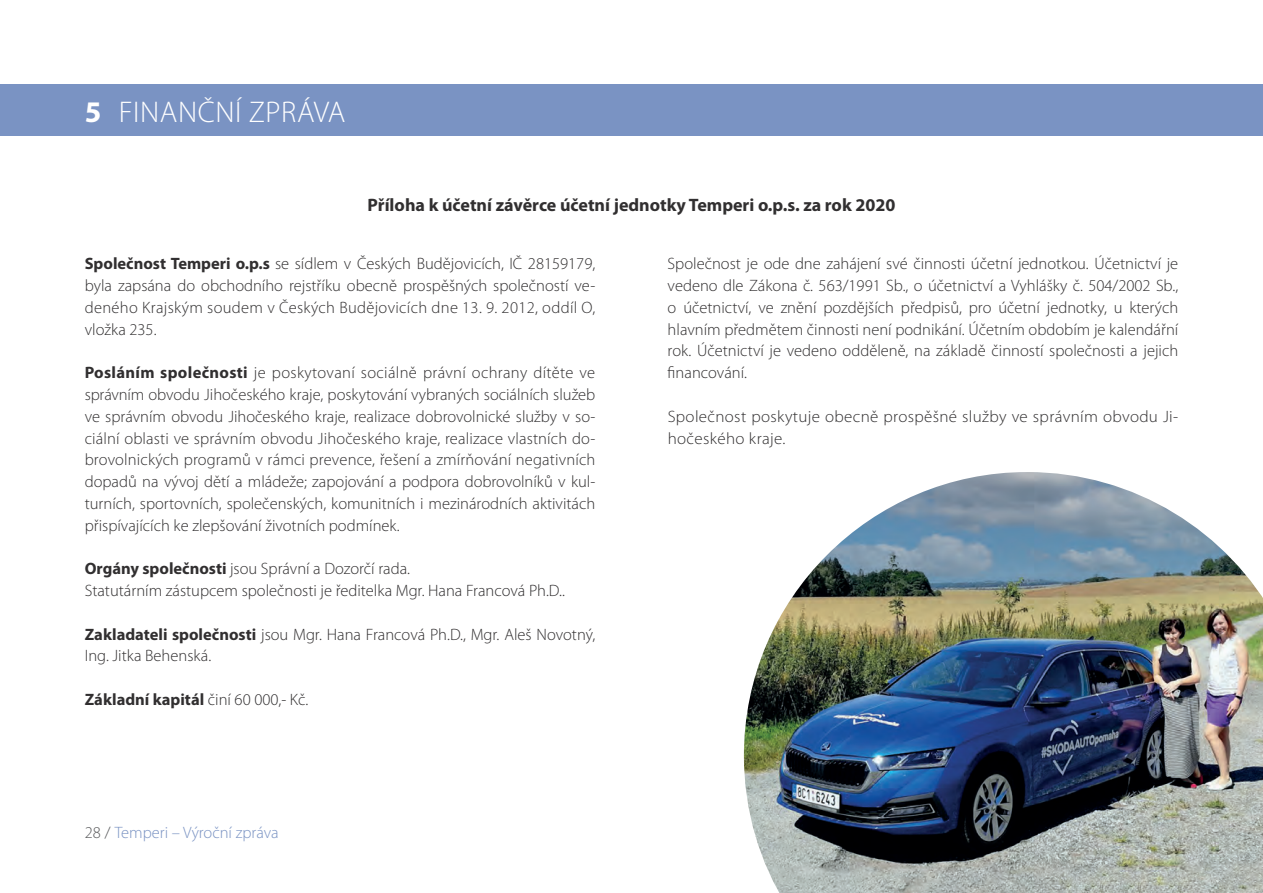
<style>
.page{position:relative;width:1263px;height:893px;background:#fff}
.page>*{position:absolute;margin:0;border:0;box-sizing:border-box;transform-origin:0 0}
.t1{font:300 30px "Myriad Pro";letter-spacing:.02em;color:#fff}
.t2{font:700 18px "Myriad Pro";color:#312f30}
.t3{font:300 16.5px/21.8px "Myriad Pro";color:#312f30;text-align:justify}
.t4{font:300 16.5px/21.8px "Myriad Pro";letter-spacing:.02em;color:#312f30}
.t5{font:700 16.5px "Myriad Pro";color:#312f30}
.t6{font:300 16.5px "Myriad Pro";color:#7a93c3}
.s1{font-weight:700}
.s2{font-weight:300}
.s3{color:#57585a}
</style>
<div class="page">
<div style="left:0;top:85px;width:1262px;height:51px;background:#7a93c3"></div>
<img style="left:743px;top:472px;width:519px;height:420px">
<h1 class="t1" style="left:85px;top:95px;width:262px"><span class="s1">5</span> FINANČNÍ ZPRÁVA</h1>
<p class="t2" style="left:367px;top:195px;width:529px">Příloha k účetní závěrce účetní jednotky Temperi o.p.s. za rok 2020</p>
<p class="t3" style="left:85px;top:253px;width:512px"><span class="s1">Společnost Temperi o.p.s</span> se sídlem v Českých Budějovicích, IČ 28159179, byla zapsána do obchodního rejstříku obecně prospěšných společností ve&shy;deného Krajským soudem v Českých Budějovicích dne 13. 9. 2012, oddíl O, vložka 235.</p>
<p class="t3" style="left:85px;top:362px;width:512px"><span class="s1">Posláním společnosti</span> je poskytovaní sociálně právní ochrany dítěte ve správním obvodu Jihočeského kraje, poskytování vybraných sociálních služeb ve správním obvodu Jihočeského kraje, realizace dobrovolnické služby v so&shy;ciální oblasti ve správním obvodu Jihočeského kraje, realizace vlastních do&shy;brovolnických programů v rámci prevence, řešení a zmírňování negativních dopadů na vývoj dětí a mládeže; zapojování a podpora dobrovolníků v kul&shy;turních, sportovních, společenských, komunitních i mezinárodních aktivitách přispívajících ke zlepšování životních podmínek.</p>
<p class="t3" style="left:85px;top:558px;width:481px"><span class="s1">Orgány společnosti</span> jsou Správní a Dozorčí rada.<br>Statutárním zástupcem společnosti je ředitelka Mgr. Hana Francová Ph.D..</p>
<p class="t3" style="left:85px;top:623px;width:512px"><span class="s1">Zakladateli společnosti</span> jsou Mgr. Hana Francová Ph.D., Mgr. Aleš Novotný,<br>Ing. Jitka Behenská.</p>
<p class="t5" style="left:85px;top:689px;width:225px">Základní kapitál <span class="s2">činí 60 000,- Kč.</span></p>
<p class="t6" style="left:85px;top:823px;width:195px"><span class="s3">28 /</span> Temperi – Výroční zpráva</p>
<p class="t3" style="left:667px;top:253px;width:512px">Společnost je ode dne zahájení své činnosti účetní jednotkou. Účetnictví je vedeno dle Zákona č. 563/1991 Sb., o účetnictví a Vyhlášky č. 504/2002 Sb., o účetnictví, ve znění pozdějších předpisů, pro účetní jednotky, u kterých hlavním předmětem činnosti není podnikání. Účetním obdobím je kalendářní rok. Účetnictví je vedeno odděleně, na základě činností společnosti a jejich financování.</p>
<p class="t4" style="left:667px;top:405px;width:512px">Společnost poskytuje obecně prospěšné služby ve správním obvodu Ji&shy;hočeského kraje.</p>
</div>
